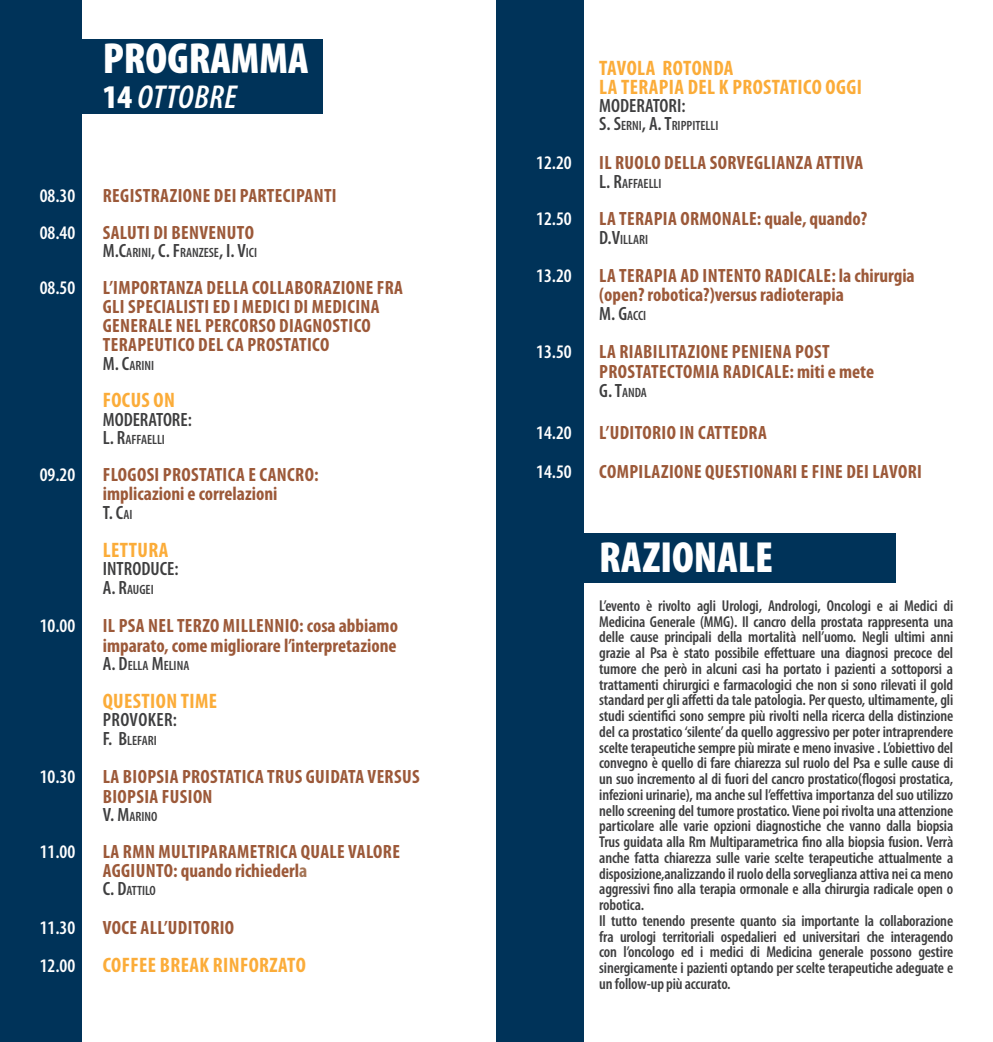
<style>
.page{position:relative;width:993px;height:1042px;background:#fff}
.page>*{position:absolute;margin:0;border:0;box-sizing:border-box;transform-origin:0 0}
.t1{font:900 condensed 43.75px "Myriad Pro";color:#fff}
.t2{font:italic 600 condensed 33.25px "Myriad Pro";letter-spacing:.015em;color:#fff}
.t3{font:700 condensed 21px/19.2px "Myriad Pro";letter-spacing:.02em;color:#fbac39}
.t4{font:700 condensed 19.25px/19.2px "Myriad Pro";letter-spacing:.02em;color:#9c5939}
.t5{font:700 condensed 19.25px/19.1px "Myriad Pro";color:#9c5939}
.t6{font:600 condensed 19.25px "Myriad Pro";color:#fff}
.t7{font:600 condensed 19.25px "Myriad Pro";color:#3e3e3f}
.t8{font:600 condensed 19.25px "Myriad Pro";letter-spacing:.02em;color:#3e3e3f}
.t9{font:600 condensed 15.75px/15.8px "Myriad Pro";letter-spacing:-.01em;color:#3e3e3f}
.t10{font:600 condensed 13.47px "Myriad Pro";color:#3e3e3f}
.s1{font-weight:900;font-style:normal}
.s2{font-size:19.25px}
.s3{font-weight:600;color:#3e3e3f}
.s4{font-weight:600;font-size:13.47px;color:#3e3e3f}
.s5{color:#a57556}
</style>
<div class="page">
<div style="left:0;top:0;width:82px;height:1042px;background:#003359"></div>
<div style="left:496px;top:0;width:88px;height:1042px;background:#003359"></div>
<div style="left:0;top:40px;width:322px;height:74px;background:#003359"></div>
<div style="left:496px;top:533px;width:399px;height:50px;background:#003359"></div>
<h1 class="t1" style="left:103px;top:34px;width:207px">PROGRAMMA</h1>
<h2 class="t2" style="left:103px;top:79px;width:135px"><span class="s1">14</span> OTTOBRE</h2>
<p class="t6" style="left:40px;top:185px;width:37px">08.30</p>
<p class="t4" style="left:103px;top:186px;width:155px">REGISTRAZIONE dei parte</p>
<p class="t4" style="left:283px;top:186px;width:31px">cipanti</p>
<p class="t6" style="left:40px;top:222px;width:37px">08.40</p>
<p class="t4" style="left:103px;top:223px;width:153px">SALUTI DI BENVENUTO</p>
<p class="t10" style="left:103px;top:245px;width:156px"><span class="s2">M.C</span>ARINI<span class="s2">, C. F</span>RANZESE<span class="s2">, I. V</span>ICI</p>
<p class="t6" style="left:40px;top:277px;width:37px">08.50</p>
<p class="t4" style="left:103px;top:278px;width:302px">L’IMPORTANZA DELLA COLLABORAZIONE FRA GLI SPECIALISTI ED I MEDICI DI MEDICINA GENERALE NEL PERCORSO DIAGNOSTICO TERAPEUTICO DEL CA PROSTATICO</p>
<p class="t10" style="left:103px;top:358px;width:53px"><span class="s2">M. C</span>ARINI</p>
<h3 class="t3" style="left:103px;top:391px;width:74px">FOCUS ON</h3>
<p class="t7" style="left:103px;top:409px;width:91px">MODERATORE:</p>
<p class="t10" style="left:103px;top:432px;width:64px"><span class="s2">L. R</span>AFFAELLI</p>
<p class="t6" style="left:40px;top:464px;width:37px">09.20</p>
<p class="t5" style="left:103px;top:465px;width:217px">FLOGOSI PROSTATICA E CANCRO: implicazioni e correlazioni<br><span class="s3">T. C</span><span class="s4">AI</span></p>
<h3 class="t3" style="left:103px;top:541px;width:67px">LETTURA</h3>
<p class="t7" style="left:40px;top:558px;width:27px">IN</p>
<p class="t7" style="left:117px;top:558px;width:63px">TRODUCE:</p>
<p class="t7" style="left:40px;top:577px;width:37px">A</p>
<p class="t10" style="left:111px;top:582px;width:44px"><span class="s2">. R</span>AUGEI</p>
<p class="t6" style="left:40px;top:615px;width:37px">10.00</p>
<p class="t5" style="left:103px;top:617px;width:297px">IL PSA NEL TERZO MILLENNIO: cosa abbiamo imparato, come migliorare l’interpretazione</p>
<p class="t7" style="left:40px;top:653px;width:37px">A</p>
<p class="t10" style="left:111px;top:658px;width:79px"><span class="s2">. D</span>ELLA <span class="s2">M</span>ELINA</p>
<h3 class="t3" style="left:103px;top:691px;width:116px">QUESTION TIME</h3>
<p class="t8" style="left:103px;top:709px;width:76px">Provoker:</p>
<p class="t10" style="left:103px;top:733px;width:55px"><span class="s2">F. B</span>LEFARI</p>
<p class="t6" style="left:40px;top:766px;width:37px">10.30</p>
<p class="t4" style="left:103px;top:767px;width:318px">LA BIOPSIA PROSTATICA TRUS GUIDATA VERSUS<br>BIOPSIA FUSION</p>
<p class="t10" style="left:103px;top:809px;width:55px"><span class="s2">V. M</span>ARINO</p>
<p class="t6" style="left:40px;top:841px;width:37px">11.00</p>
<p class="t4" style="left:103px;top:842px;width:298px">LA RMN MULTIPARAMETRICA QUALE VALORE<br>AGGIUNTO: quando richiederl<span class="s5">a</span></p>
<p class="t10" style="left:103px;top:883px;width:49px"><span class="s2">C. D</span>ATTILO</p>
<p class="t6" style="left:40px;top:917px;width:37px">11.30</p>
<p class="t4" style="left:103px;top:918px;width:133px">VOCE ALL’UDITORIO</p>
<p class="t6" style="left:40px;top:955px;width:37px">12.00</p>
<h3 class="t3" style="left:103px;top:956px;width:121px">COFFEE BREAK rinforzato</h3>
<h3 class="t3" style="left:599px;top:58px;width:264px">TAVOLA ROTONDA<br>LA TERAPIA DEL K PROSTATICO OGGI</h3>
<p class="t7" style="left:599px;top:95px;width:88px">MODERATORI:</p>
<p class="t7" style="left:536px;top:113px;width:36px">S</p>
<p class="t10" style="left:606px;top:118px;width:113px"><span class="s2">. S</span>ERNI<span class="s2">, A. T</span>RIPPITELLI</p>
<p class="t6" style="left:536px;top:152px;width:37px">12.20</p>
<p class="t4" style="left:599px;top:153px;width:265px">IL RUOLO DELLA SORVEGLIANZA ATTIVA</p>
<p class="t10" style="left:599px;top:176px;width:64px"><span class="s2">L.R</span>AFFAELLI</p>
<p class="t6" style="left:536px;top:208px;width:37px">12.50</p>
<p class="t4" style="left:599px;top:209px;width:269px">LA TERAPIA ORMONALE: quale, quando?</p>
<p class="t10" style="left:599px;top:232px;width:50px"><span class="s2">D.V</span>ILLARI</p>
<p class="t6" style="left:536px;top:265px;width:37px">13.20</p>
<p class="t5" style="left:599px;top:266px;width:317px">LA TERAPIA AD INTENTO RADICALE: la chirurgia (open? robotica?)versus radioterapia</p>
<p class="t10" style="left:599px;top:308px;width:48px"><span class="s2">M. G</span>ACCI</p>
<p class="t6" style="left:536px;top:341px;width:37px">13.50</p>
<p class="t4" style="left:599px;top:342px;width:232px">LA RIABILITAZIONE PENIENA POST</p>
<p class="t4" style="left:536px;top:362px;width:37px">P</p>
<p class="t4" style="left:608px;top:362px;width:267px">ROSTATECTOMIA RADICALE: miti e mete</p>
<p class="t10" style="left:599px;top:385px;width:49px"><span class="s2">G. T</span>ANDA</p>
<p class="t6" style="left:536px;top:422px;width:37px">14.20</p>
<p class="t4" style="left:599px;top:424px;width:169px">L’UDITORIO IN CATTEDRA</p>
<p class="t6" style="left:536px;top:461px;width:37px">14.50</p>
<p class="t4" style="left:599px;top:462px;width:324px">COMPILAZIONE QUESTIONARI E FINE DEI LAVORI</p>
<h1 class="t1" style="left:599px;top:533px;width:175px">RAZIONALE</h1>
<p class="t9" style="left:599px;top:598px;width:355px">L’evento è rivolto agli Urologi, Andrologi, Oncologi e ai Medici di Medicina Generale (MMG). Il cancro della prostata rappresenta una delle cause principali della mortalità nell’uomo. Negli ultimi anni grazie al Psa è stato possibile effettuare una diagnosi precoce del tumore che però in alcuni casi ha portato i pazienti a sottoporsi a trattamenti chirurgici e farmacologici che non si sono rilevati il gold standard per gli affetti da tale patologia. Per questo, ultimamente, gli studi scientifici sono sempre più rivolti nella ricerca della distinzione del ca prostatico ‘silente’ da quello aggressivo per poter intraprendere scelte terapeutiche sempre più mirate e meno invasive . L’obiettivo del convegno è quello di fare chiarezza sul ruolo del Psa e sulle cause di un suo incremento al di fuori del cancro prostatico(flogosi prostatica, infezioni urinarie), ma anche sul l’effettiva importanza del suo utilizzo nello screening del tumore prostatico. Viene poi rivolta una attenzione particolare alle varie opzioni diagnostiche che vanno dalla biopsia Trus guidata alla Rm Multiparametrica fino alla biopsia fusion. Verrà anche fatta chiarezza sulle varie scelte terapeutiche attualmente a disposizione,analizzando il ruolo della sorveglianza attiva nei ca meno aggressivi fino alla terapia ormonale e alla chirurgia radicale open o robotica.<br>Il tutto tenendo presente quanto sia importante la collaborazione fra urologi territoriali ospedalieri ed universitari che interagendo con l’oncologo ed i medici di Medicina generale possono gestire sinergicamente i pazienti optando per scelte terapeutiche adeguate e un follow-up più accurato.</p>
</div>
